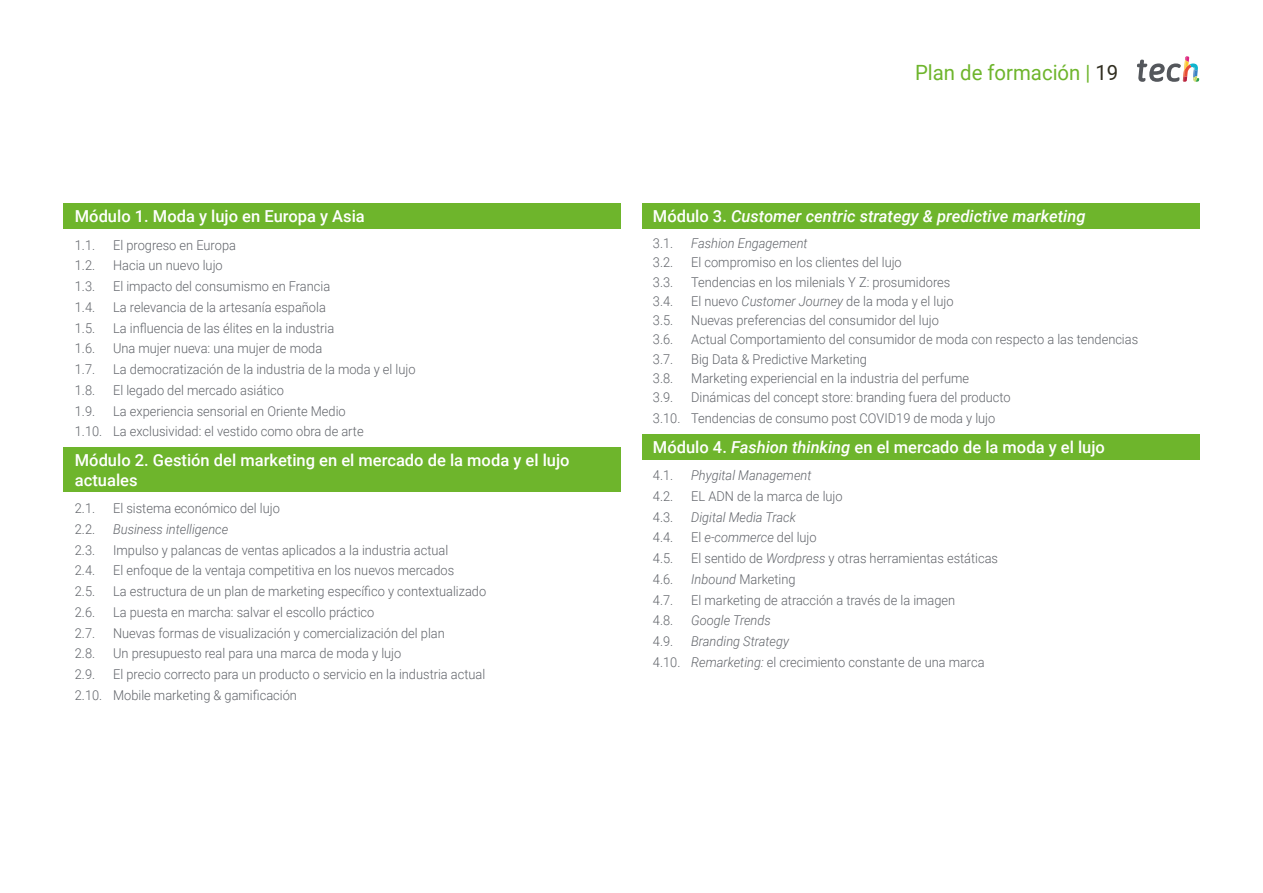
<style>
.page{position:relative;width:1263px;height:893px;background:#fff}
.page>*{position:absolute;margin:0;border:0;box-sizing:border-box;transform-origin:0 0}
.t1{font:21px "Roboto";color:#6eb52c}
.t2{font:500 16.5px/19.5px "Roboto";color:#fff}
.t3{font:italic 500 16.5px "Roboto";color:#fff}
.t4{font:300 13.5px/20.7px "Roboto";color:#61646a;scale:.95 1}
.t5{font:italic 300 13.5px "Roboto";color:#61646a;scale:.95 1}
.s1{color:#312e20}
.s2{font-style:normal}
.s3{font-style:italic}
</style>
<div class="page">
<div style="left:64px;top:204px;width:557px;height:25px;background:#6eb52c"></div>
<div style="left:64px;top:448px;width:557px;height:44px;background:#6eb52c"></div>
<div style="left:642px;top:204px;width:557px;height:25px;background:#6eb52c"></div>
<div style="left:642px;top:434px;width:557px;height:25px;background:#6eb52c"></div>
<svg style="left:1137px;top:56px;width:62px;height:26px"></svg>
<p class="t2" style="left:75px;top:206px;width:291px">Módulo 1. Moda y lujo en Europa y Asia</p>
<p class="t4" style="left:75px;top:234px;width:23px">1.1.</p>
<p class="t4" style="left:113px;top:234px;width:131px">El progreso en Europa</p>
<p class="t4" style="left:75px;top:255px;width:23px">1.2.</p>
<p class="t4" style="left:113px;top:255px;width:117px">Hacia un nuevo lujo</p>
<p class="t4" style="left:75px;top:275px;width:23px">1.3.</p>
<p class="t4" style="left:113px;top:275px;width:230px">El impacto del consumismo en Francia</p>
<p class="t4" style="left:75px;top:296px;width:23px">1.4.</p>
<p class="t4" style="left:113px;top:296px;width:225px">La relevancia de la artesanía española</p>
<p class="t4" style="left:75px;top:317px;width:23px">1.5.</p>
<p class="t4" style="left:113px;top:317px;width:234px">La influencia de las élites en la industria</p>
<p class="t4" style="left:75px;top:338px;width:23px">1.6.</p>
<p class="t4" style="left:113px;top:338px;width:222px">Una mujer nueva: una mujer de moda</p>
<p class="t4" style="left:75px;top:358px;width:23px">1.7.</p>
<p class="t4" style="left:113px;top:358px;width:320px">La democratización de la industria de la moda y el lujo</p>
<p class="t4" style="left:75px;top:379px;width:23px">1.8.</p>
<p class="t4" style="left:113px;top:379px;width:181px">El legado del mercado asiático</p>
<p class="t4" style="left:75px;top:400px;width:23px">1.9.</p>
<p class="t4" style="left:75px;top:400px;width:306px;text-indent:38px">La experiencia sensorial en Oriente Medio<br>1.10. La exclusividad: el vestido como obra de arte</p>
<p class="t2" style="left:75px;top:450px;width:496px">Módulo 2. Gestión del marketing en el mercado de la moda y el lujo actuales</p>
<p class="t4" style="left:75px;top:497px;width:23px">2.1.</p>
<p class="t4" style="left:113px;top:497px;width:177px">El sistema económico del lujo</p>
<p class="t4" style="left:75px;top:518px;width:23px">2.2.</p>
<p class="t5" style="left:113px;top:520px;width:123px">Business intelligence</p>
<p class="t4" style="left:75px;top:539px;width:23px">2.3.</p>
<p class="t4" style="left:113px;top:539px;width:354px">Impulso y palancas de ventas aplicados a la industria actual</p>
<p class="t4" style="left:75px;top:560px;width:23px">2.4.</p>
<p class="t4" style="left:113px;top:560px;width:361px">El enfoque de la ventaja competitiva en los nuevos mercados</p>
<p class="t4" style="left:75px;top:580px;width:23px">2.5.</p>
<p class="t4" style="left:113px;top:580px;width:394px">La estructura de un plan de marketing específico y contextualizado</p>
<p class="t4" style="left:75px;top:601px;width:23px">2.6.</p>
<p class="t4" style="left:113px;top:601px;width:277px">La puesta en marcha: salvar el escollo práctico</p>
<p class="t4" style="left:75px;top:622px;width:23px">2.7.</p>
<p class="t4" style="left:113px;top:622px;width:351px">Nuevas formas de visualización y comercialización del plan</p>
<p class="t4" style="left:75px;top:643px;width:23px">2.8.</p>
<p class="t4" style="left:113px;top:643px;width:305px">Un presupuesto real para una marca de moda y lujo</p>
<p class="t4" style="left:75px;top:663px;width:23px">2.9.</p>
<p class="t4" style="left:75px;top:663px;width:434px;text-indent:38px">El precio correcto para un producto o servicio en la industria actual<br>2.10. Mobile marketing &amp; gamificación</p>
<h1 class="t1" style="left:915px;top:57px;width:205px">Plan de formación | <span class="s1">19</span></h1>
<p class="t3" style="left:653px;top:205px;width:434px"><span class="s2">Módulo 3.</span> Customer centric strategy &amp; predictive marketing</p>
<p class="t4" style="left:653px;top:232px;width:23px">3.1.</p>
<p class="t5" style="left:691px;top:234px;width:124px">Fashion Engagement</p>
<p class="t4" style="left:653px;top:252px;width:23px">3.2.</p>
<p class="t4" style="left:691px;top:252px;width:223px">El compromiso en los clientes del lujo</p>
<p class="t4" style="left:653px;top:271px;width:23px">3.3.</p>
<p class="t4" style="left:691px;top:271px;width:274px">Tendencias en los milenials Y Z: prosumidores</p>
<p class="t4" style="left:653px;top:290px;width:23px">3.4.</p>
<p class="t4" style="left:691px;top:290px;width:278px">El nuevo <span class="s3">Customer Journey</span> de la moda y el lujo</p>
<p class="t4" style="left:653px;top:309px;width:23px">3.5.</p>
<p class="t4" style="left:691px;top:309px;width:262px">Nuevas preferencias del consumidor del lujo</p>
<p class="t4" style="left:653px;top:329px;width:23px">3.6.</p>
<p class="t4" style="left:691px;top:329px;width:472px">Actual Comportamiento del consumidor de moda con respecto a las tendencias</p>
<p class="t4" style="left:653px;top:348px;width:23px">3.7.</p>
<p class="t4" style="left:691px;top:348px;width:186px">Big Data &amp; Predictive Marketing</p>
<p class="t4" style="left:653px;top:367px;width:23px">3.8.</p>
<p class="t4" style="left:691px;top:367px;width:294px">Marketing experiencial en la industria del perfume</p>
<p class="t4" style="left:653px;top:386px;width:23px">3.9.</p>
<p class="t4" style="left:653px;top:386px;width:378px;text-indent:38px">Dinámicas del concept store: branding fuera del producto<br>3.10. Tendencias de consumo post COVID19 de moda y lujo</p>
<p class="t2" style="left:653px;top:437px;width:453px">Módulo 4. <span class="s3">Fashion thinking</span> en el mercado de la moda y el lujo</p>
<p class="t4" style="left:653px;top:464px;width:23px">4.1.</p>
<p class="t5" style="left:691px;top:466px;width:128px">Phygital Management</p>
<p class="t4" style="left:653px;top:485px;width:23px">4.2.</p>
<p class="t4" style="left:691px;top:485px;width:161px">EL ADN de la marca de lujo</p>
<p class="t4" style="left:653px;top:506px;width:23px">4.3.</p>
<p class="t5" style="left:691px;top:507px;width:112px">Digital Media Track</p>
<p class="t4" style="left:653px;top:527px;width:23px">4.4.</p>
<p class="t5" style="left:691px;top:528px;width:134px"><span class="s2">El</span> e-commerce <span class="s2">del lujo</span></p>
<p class="t4" style="left:653px;top:547px;width:23px">4.5.</p>
<p class="t4" style="left:691px;top:547px;width:325px">El sentido de <span class="s3">Wordpress</span> y otras herramientas estáticas</p>
<p class="t4" style="left:653px;top:568px;width:23px">4.6.</p>
<p class="t4" style="left:691px;top:568px;width:111px"><span class="s3">Inbound</span> Marketing</p>
<p class="t4" style="left:653px;top:589px;width:23px">4.7.</p>
<p class="t4" style="left:691px;top:589px;width:279px">El marketing de atracción a través de la imagen</p>
<p class="t4" style="left:653px;top:610px;width:23px">4.8.</p>
<p class="t5" style="left:691px;top:611px;width:85px">Google Trends</p>
<p class="t4" style="left:653px;top:630px;width:23px">4.9.</p>
<p class="t4" style="left:653px;top:630px;width:351px;text-indent:38px"><span class="s3">Branding Strategy<br></span>4.10. <span class="s3">Remarketing:</span> el crecimiento constante de una marca</p>
</div>
